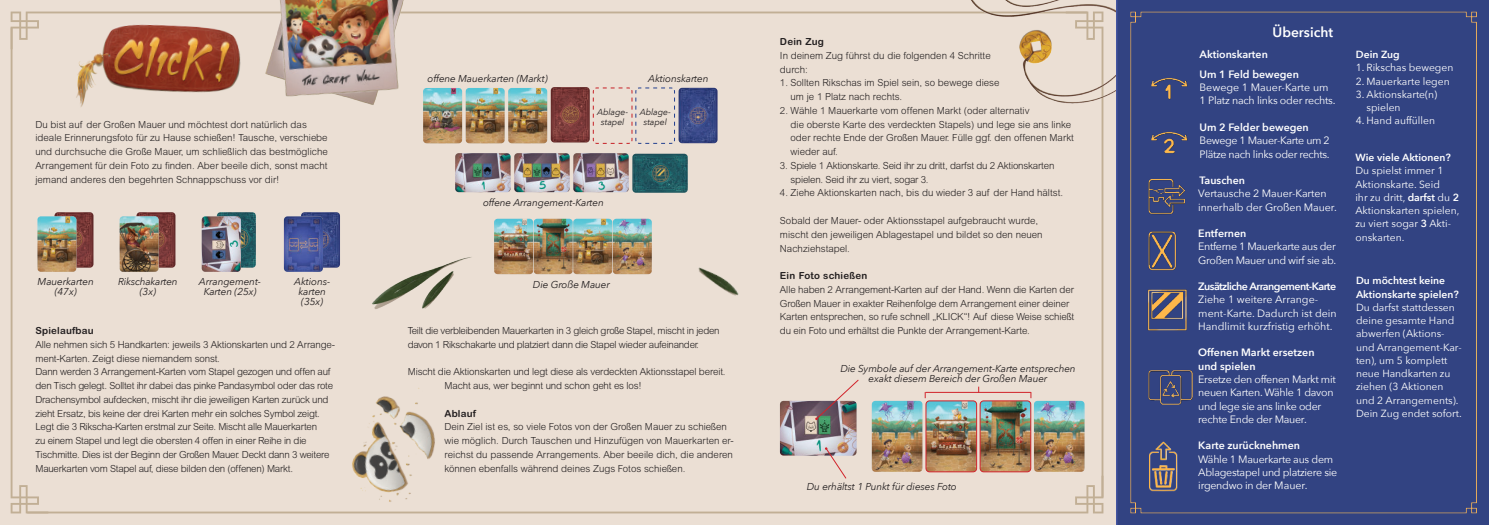
<style>
.page{position:relative;width:1489px;height:525px;background:#fff}
.page>*{position:absolute;margin:0;border:0;box-sizing:border-box;transform-origin:0 0}
.t1{font:600 13.75px "Avenir Next";color:#fff}
.t2{font:10.62px/13.2px "Avenir Next";letter-spacing:-.025em;color:#fff}
.t3{font:600 10.62px/19.5px "Avenir Next";color:#fff}
.t4{font:10.62px/13.2px "Avenir Next";color:#fff}
.t5{font:600 10.62px "Avenir Next";letter-spacing:-.05em;color:#fff}
.t6{font:10.25px/13.2px "Avenir Next";color:#fff}
.t7{font:600 10.25px/13.2px "Avenir Next";color:#fff}
.t8{font:italic 10px/10px "Avenir Next";letter-spacing:-.01em;color:#231f20;text-align:center}
.t9{font:300 9.75px/13.8px "Arial Rounded MT Std";letter-spacing:-.015em;color:#231f20}
.t10{font:700 9.75px "Arial Rounded MT Std";letter-spacing:.02em;color:#231f20}
.t11{font:italic 8.75px/10px "Avenir Next";letter-spacing:-.01em;color:#231f20;text-align:center}
.s1{font-weight:600}
</style>
<div class="page">
<div style="left:0;top:0;width:1181px;height:524px;background:#ebdfd4"></div>
<svg style="left:11px;top:49px;width:16px;height:464px"></svg>
<svg style="left:11px;top:12px;width:924px;height:37px"></svg>
<svg style="left:27px;top:477px;width:1076px;height:36px"></svg>
<svg style="left:1065px;top:119px;width:38px;height:378px"></svg>
<img style="left:280px;top:0;width:138px;height:105px">
<img style="left:935px;top:0;width:181px;height:119px">
<img style="left:348px;top:388px;width:96px;height:118px">
<img style="left:372px;top:257px;width:100px;height:52px">
<img style="left:698px;top:267px;width:41px;height:29px">
<svg style="left:1116px;top:0;width:372px;height:524px;background:#384681"></svg>
<img style="left:54px;top:212px;width:39px;height:55px">
<img style="left:136px;top:212px;width:39px;height:55px">
<img style="left:301px;top:212px;width:39px;height:55px">
<img style="left:217px;top:212px;width:39px;height:55px">
<img style="left:37px;top:216px;width:39px;height:56px">
<img style="left:119px;top:216px;width:39px;height:56px">
<img style="left:202px;top:216px;width:39px;height:56px">
<img style="left:550px;top:87px;width:39px;height:55px">
<img style="left:678px;top:88px;width:39px;height:55px">
<svg style="left:593px;top:88px;width:82px;height:56px"></svg>
<img style="left:632px;top:154px;width:55px;height:39px">
<img style="left:494px;top:219px;width:157px;height:55px">
<img style="left:533px;top:219px;width:39px;height:55px;border-radius:4px">
<img style="left:423px;top:88px;width:39px;height:55px">
<img style="left:465px;top:88px;width:39px;height:55px">
<img style="left:508px;top:88px;width:39px;height:55px">
<img style="left:573px;top:219px;width:39px;height:55px;border-radius:4px">
<img style="left:612px;top:219px;width:39px;height:55px;border-radius:4px">
<img style="left:455px;top:153px;width:55px;height:39px">
<img style="left:514px;top:153px;width:55px;height:39px">
<img style="left:573px;top:153px;width:55px;height:39px">
<img style="left:284px;top:216px;width:39px;height:56px">
<img style="left:871px;top:400px;width:51px;height:71px">
<img style="left:1034px;top:400px;width:50px;height:71px">
<img style="left:981px;top:402px;width:48px;height:68px">
<div style="left:979px;top:400px;width:52px;height:72px;border:1px solid #d1232a;border-radius:4px"></div>
<img style="left:927px;top:400px;width:49px;height:71px">
<div style="left:925px;top:400px;width:51px;height:72px;border:1px solid #d1232a;border-radius:4px"></div>
<img style="left:780px;top:400px;width:76px;height:55px">
<svg style="left:825px;top:447px;width:21px;height:32px"></svg>
<svg style="left:815px;top:379px;width:44px;height:41px"></svg>
<hr style="left:925px;top:392px;width:105px;height:1px;background:#d1232a">
<img style="left:50px;top:11px;width:230px;height:96px">
<div style="left:1130px;top:12px;width:346px;height:501px;background:#324382"></div>
<p class="t9" style="left:35px;top:118px;width:294px">Du bist auf der Großen Mauer und möchtest dort natürlich das ideale Erinnerungsfoto für zu Hause schießen! Tausche, verschiebe und durchsuche die Große Mauer, um schließlich das bestmögliche Arrangement für dein Foto zu finden. Aber beeile dich, sonst macht jemand anderes den begehrten Schnappschuss vor dir!</p>
<p class="t8" style="left:38px;top:277px;width:58px">Mauerkarten (47x)</p>
<p class="t8" style="left:118px;top:277px;width:61px">Rikschakarten (3x)</p>
<p class="t8" style="left:199px;top:277px;width:64px">Arrangement-<br>Karten (25x)</p>
<p class="t8" style="left:294px;top:277px;width:38px">Aktions&shy;karten (35x)</p>
<p class="t10" style="left:35px;top:327px;width:60px">Spielaufbau</p>
<p class="t9" style="left:35px;top:338px;width:301px">Alle nehmen sich 5 Handkarten: jeweils 3 Aktionskarten und 2 Arrange&shy;ment-Karten. Zeigt diese niemandem sonst.<br>Dann werden 3 Arrangement-Karten vom Stapel gezogen und offen auf den Tisch gelegt. Solltet ihr dabei das pinke Pandasymbol oder das rote Drachensymbol aufdecken, mischt ihr die jeweiligen Karten zurück und zieht Ersatz, bis keine der drei Karten mehr ein solches Symbol zeigt.<br>Legt die 3 Rikscha-Karten erstmal zur Seite. Mischt alle Mauerkarten<br>zu einem Stapel und legt die obersten 4 offen in einer Reihe in die Tischmitte. Dies ist der Beginn der Großen Mauer. Deckt dann 3 weitere Mauerkarten vom Stapel auf, diese bilden den (offenen) Markt.</p>
<p class="t8" style="left:427px;top:75px;width:122px">offene Mauerkarten (Markt)</p>
<p class="t8" style="left:648px;top:75px;width:62px">Aktionskarten</p>
<p class="t11" style="left:597px;top:108px;width:33px">Ablage&shy;stapel</p>
<p class="t11" style="left:639px;top:108px;width:33px">Ablage&shy;stapel</p>
<p class="t8" style="left:483px;top:198px;width:122px">offene Arrangement-Karten</p>
<p class="t8" style="left:533px;top:280px;width:79px">Die Große Mauer</p>
<p class="t9" style="left:407px;top:324px;width:313px">Teilt die verbleibenden Mauerkarten in 3 gleich große Stapel, mischt in jeden davon 1 Rikschakarte und platziert dann die Stapel wieder aufeinander.</p>
<p class="t9" style="left:444px;top:366px;width:283px;text-indent:-37px">Mischt die Aktionskarten und legt diese als verdeckten Aktionsstapel bereit.<br>Macht aus, wer beginnt und schon geht es los!</p>
<p class="t10" style="left:444px;top:409px;width:33px">Ablauf</p>
<p class="t9" style="left:444px;top:421px;width:291px">Dein Ziel ist es, so viele Fotos von der Großen Mauer zu schießen wie möglich. Durch Tauschen und Hinzufügen von Mauerkarten er&shy;reichst du passende Arrangements. Aber beeile dich, die anderen können ebenfalls während deines Zugs Fotos schießen.</p>
<p class="t10" style="left:780px;top:38px;width:46px">Dein Zug</p>
<p class="t9" style="left:780px;top:49px;width:212px">In deinem Zug führst du die folgenden 4 Schritte durch:</p>
<p class="t9" style="left:790px;top:77px;width:210px;text-indent:-11px">1. Sollten Rikschas im Spiel sein, so bewege diese um je 1 Platz nach rechts.</p>
<p class="t9" style="left:790px;top:104px;width:285px;text-indent:-11px">2. Wähle 1 Mauerkarte vom offenen Markt (oder alternativ<br>die oberste Karte des verdeckten Stapels) und lege sie ans linke oder rechte Ende der Großen Mauer. Fülle ggf. den offenen Markt wieder auf.</p>
<p class="t9" style="left:790px;top:159px;width:265px;text-indent:-11px">3. Spiele 1 Aktionskarte. Seid ihr zu dritt, darfst du 2 Aktionskarten spielen. Seid ihr zu viert, sogar 3.</p>
<p class="t9" style="left:780px;top:187px;width:285px">4. Ziehe Aktionskarten nach, bis du wieder 3 auf der Hand hältst.</p>
<p class="t9" style="left:780px;top:214px;width:264px">Sobald der Mauer- oder Aktionsstapel aufgebraucht wurde, mischt den jeweiligen Ablagestapel und bildet so den neuen<br>Nachziehstapel.</p>
<p class="t10" style="left:780px;top:272px;width:89px">Ein Foto schießen</p>
<p class="t9" style="left:780px;top:283px;width:296px">Alle haben 2 Arrangement-Karten auf der Hand. Wenn die Karten der Großen Mauer in exakter Reihenfolge dem Arrangement einer deiner Karten entsprechen, so rufe schnell „KLICK“! Auf diese Weise schießt du ein Foto und erhältst die Punkte der Arrangement-Karte.</p>
<p class="t8" style="left:840px;top:364px;width:237px">Die Symbole auf der Arrangement-Karte entsprechen exakt diesem Bereich der Großen Mauer</p>
<p class="t8" style="left:806px;top:482px;width:152px">Du erhältst 1 Punkt für dieses Foto</p>
<h1 class="t1" style="left:1272px;top:24px;width:62px">Übersicht</h1>
<p class="t3" style="left:1199px;top:45px;width:101px">Aktionskarten<br>Um 1 Feld bewegen</p>
<p class="t2" style="left:1199px;top:82px;width:137px">Bewege 1 Mauer-Karte um<br>1 Platz nach links oder rechts.</p>
<p class="t3" style="left:1199px;top:118px;width:111px">Um 2 Felder bewegen</p>
<p class="t2" style="left:1199px;top:135px;width:132px">Bewege 1 Mauer-Karte um 2<br>Plätze nach links oder rechts.</p>
<p class="t3" style="left:1199px;top:171px;width:47px">Tauschen</p>
<p class="t2" style="left:1198px;top:188px;width:140px">Vertausche 2 Mauer-Karten innerhalb der Großen Mauer.</p>
<p class="t3" style="left:1198px;top:224px;width:50px">Entfernen</p>
<p class="t2" style="left:1198px;top:241px;width:139px">Entferne 1 Mauerkarte aus der<br>Großen Mauer und wirf sie ab.</p>
<p class="t5" style="left:1198px;top:280px;width:139px">Zusätzliche Arrangement-Karte</p>
<p class="t4" style="left:1198px;top:294px;width:140px">Ziehe 1 weitere Arrange&shy;ment-Karte. Dadurch ist dein<br>Handlimit kurzfristig erhöht.</p>
<p class="t3" style="left:1198px;top:346px;width:118px;line-height:13.2px">Offenen Markt ersetzen und spielen</p>
<p class="t2" style="left:1198px;top:373px;width:139px">Ersetze den offenen Markt mit neuen Karten. Wähle 1 davon und lege sie ans linke oder rechte Ende der Mauer.</p>
<p class="t3" style="left:1198px;top:436px;width:103px">Karte zurücknehmen</p>
<p class="t2" style="left:1198px;top:453px;width:140px">Wähle 1 Mauerkarte aus dem<br>Ablagestapel und platziere sie irgendwo in der Mauer.</p>
<p class="t7" style="left:1355px;top:48px;width:45px">Dein Zug</p>
<p class="t6" style="left:1355px;top:62px;width:99px">1. Rikschas bewegen</p>
<p class="t6" style="left:1355px;top:75px;width:95px">2. Mauerkarte legen</p>
<p class="t6" style="left:1366px;top:88px;width:72px;text-indent:-11px">3. Aktionskarte(n) spielen</p>
<p class="t6" style="left:1355px;top:115px;width:81px">4. Hand auffüllen</p>
<p class="t7" style="left:1355px;top:151px;width:97px">Wie viele Aktionen?</p>
<p class="t6" style="left:1355px;top:165px;width:106px">Du spielst immer 1<br>Aktionskarte. Seid<br>ihr zu dritt, <span class="s1">darfst</span> du <span class="s1">2<br></span>Aktionskarten spielen, zu viert sogar <span class="s1">3</span> Akti&shy;onskarten.</p>
<p class="t7" style="left:1355px;top:274px;width:104px">Du möchtest keine<br>Aktionskarte spielen?</p>
<p class="t6" style="left:1355px;top:301px;width:107px">Du darfst stattdessen deine gesamte Hand abwerfen (Aktions&shy;und Arrangement-Kar&shy;ten), um 5 komplett neue Handkarten zu ziehen (3 Aktionen und 2 Arrangements).<br>Dein Zug endet sofort.</p>
</div>
